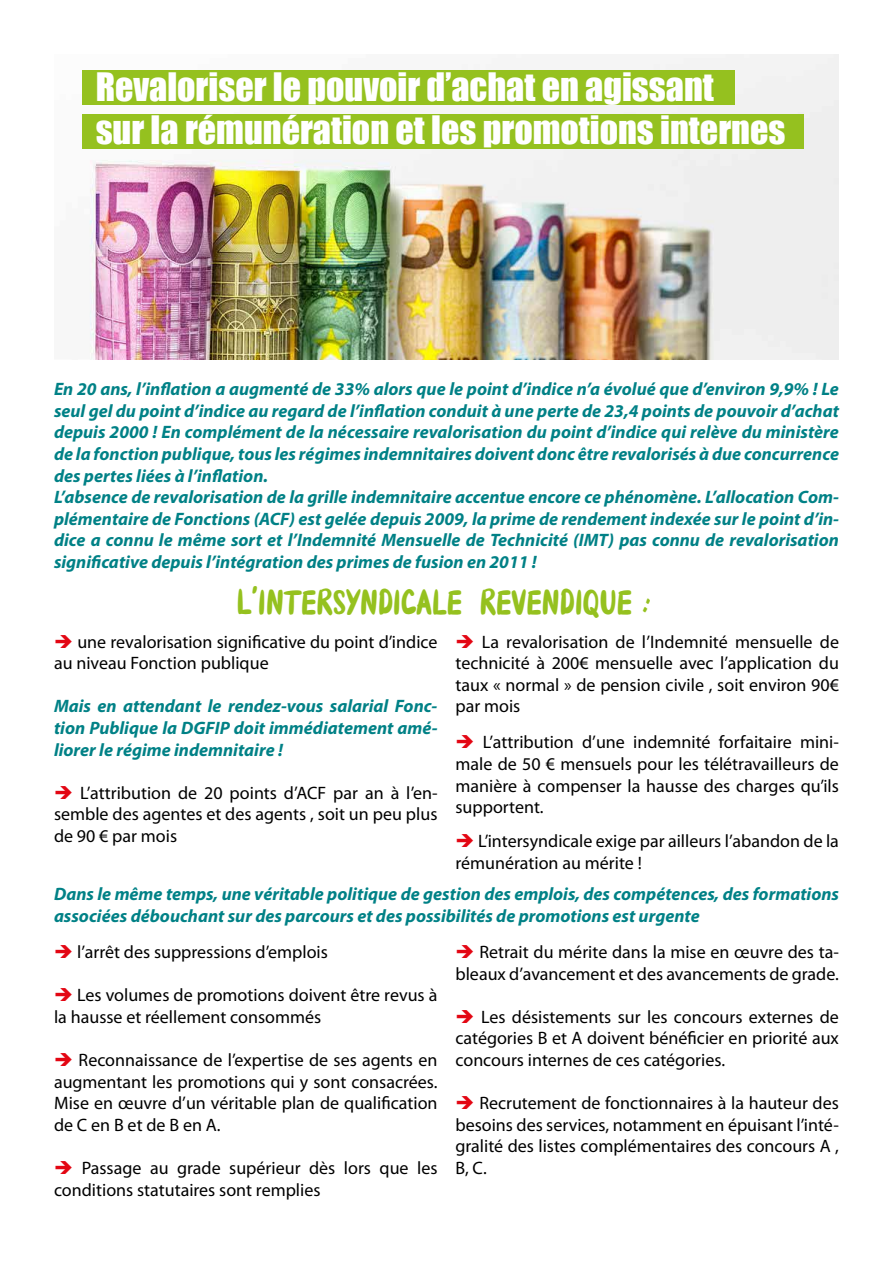
<style>
.page{position:relative;width:893px;height:1263px;background:#fff}
.page>*{position:absolute;margin:0;border:0;box-sizing:border-box;transform-origin:0 0}
.t1{font:36px/43.2px "Impact";color:#fff}
.t2{font:34.5px "Brokenbrush";color:#95c11f}
.t3{font:18px/21.6px "Myriad Pro";color:#000;text-align:justify}
.t4{font:italic 700 18px/21.6px "Myriad Pro";color:#008186}
.s1{font-family:"Mark My Words"}
.s2{color:#e30613}
</style>
<div class="page">
<img style="left:82px;top:54px;width:757px;height:305px">
<div style="left:82px;top:70px;width:652px;height:34px;background:#95c11f"></div>
<div style="left:82px;top:115px;width:722px;height:34px;background:#95c11f"></div>
<h1 class="t1" style="left:96px;top:64px;width:691px">Revaloriser le pouvoir d’achat en agissant<br>sur la rémunération et les promotions internes</h1>
<p class="t4" style="left:54px;top:378px;width:787px">En 20 ans, l’inflation a augmenté de 33% alors que le point d’indice n’a évolué que d’environ 9,9% ! Le seul gel du point d’indice au regard de l’inflation conduit à une perte de 23,4 points de pouvoir d’achat depuis 2000 ! En complément de la nécessaire revalorisation du point d’indice qui relève du ministère de la fonction publique, tous les régimes indemnitaires doivent donc être revalorisés à due concurrence des pertes liées à l’inflation.<br>L’absence de revalorisation de la grille indemnitaire accentue encore ce phénomène. L’allocation Com&shy;plémentaire de Fonctions (ACF) est gelée depuis 2009, la prime de rendement indexée sur le point d’in&shy;dice a connu le même sort et l’Indemnité Mensuelle de Technicité (IMT) pas connu de revalorisation significative depuis l’intégration des primes de fusion en 2011 !</p>
<h2 class="t2" style="left:237px;top:579px;width:416px">L’INTERSYNDICALE REVENDIQUE <span class="s1">:</span></h2>
<p class="t3" style="left:54px;top:630px;width:385px"><span class="s2">➔</span> une revalorisation significative du point d’indice au niveau Fonction publique</p>
<p class="t4" style="left:54px;top:695px;width:385px;text-align:justify">Mais en attendant le rendez-vous salarial Fonc&shy;tion Publique la DGFIP doit immédiatement amé&shy;liorer le régime indemnitaire !</p>
<p class="t3" style="left:54px;top:782px;width:385px"><span class="s2">➔</span> L’attribution de 20 points d’ACF par an à l’en&shy;semble des agentes et des agents , soit un peu plus de 90 € par mois</p>
<p class="t3" style="left:455px;top:630px;width:385px"><span class="s2">➔</span> La revalorisation de l’Indemnité mensuelle de technicité à 200€ mensuelle avec l’application du taux « normal » de pension civile , soit environ 90€ par mois</p>
<p class="t3" style="left:455px;top:731px;width:385px"><span class="s2">➔</span> L’attribution d’une indemnité forfaitaire mini&shy;male de 50 € mensuels pour les télétravailleurs de manière à compenser la hausse des charges qu’ils supportent.</p>
<p class="t3" style="left:455px;top:830px;width:385px"><span class="s2">➔</span> L’intersyndicale exige par ailleurs l’abandon de la rémunération au mérite !</p>
<p class="t4" style="left:54px;top:883px;width:787px">Dans le même temps, une véritable politique de gestion des emplois, des compétences, des formations associées débouchant sur des parcours et des possibilités de promotions est urgente</p>
<p class="t3" style="left:54px;top:941px;width:275px"><span class="s2">➔</span> l’arrêt des suppressions d’emplois</p>
<p class="t3" style="left:54px;top:984px;width:385px"><span class="s2">➔</span> Les volumes de promotions doivent être revus à la hausse et réellement consommés</p>
<p class="t3" style="left:54px;top:1049px;width:385px"><span class="s2">➔</span> Reconnaissance de l’expertise de ses agents en augmentant les promotions qui y sont consacrées.<br>Mise en œuvre d’un véritable plan de qualification de C en B et de B en A.</p>
<p class="t3" style="left:54px;top:1157px;width:385px"><span class="s2">➔</span> Passage au grade supérieur dès lors que les conditions statutaires sont remplies</p>
<p class="t3" style="left:455px;top:941px;width:385px"><span class="s2">➔</span> Retrait du mérite dans la mise en œuvre des ta&shy;bleaux d’avancement et des avancements de grade.</p>
<p class="t3" style="left:455px;top:1005px;width:385px"><span class="s2">➔</span> Les désistements sur les concours externes de catégories B et A doivent bénéficier en priorité aux concours internes de ces catégories.</p>
<p class="t3" style="left:455px;top:1092px;width:385px"><span class="s2">➔</span> Recrutement de fonctionnaires à la hauteur des besoins des services, notamment en épuisant l’inté&shy;gralité des listes complémentaires des concours A , B, C.</p>
</div>
